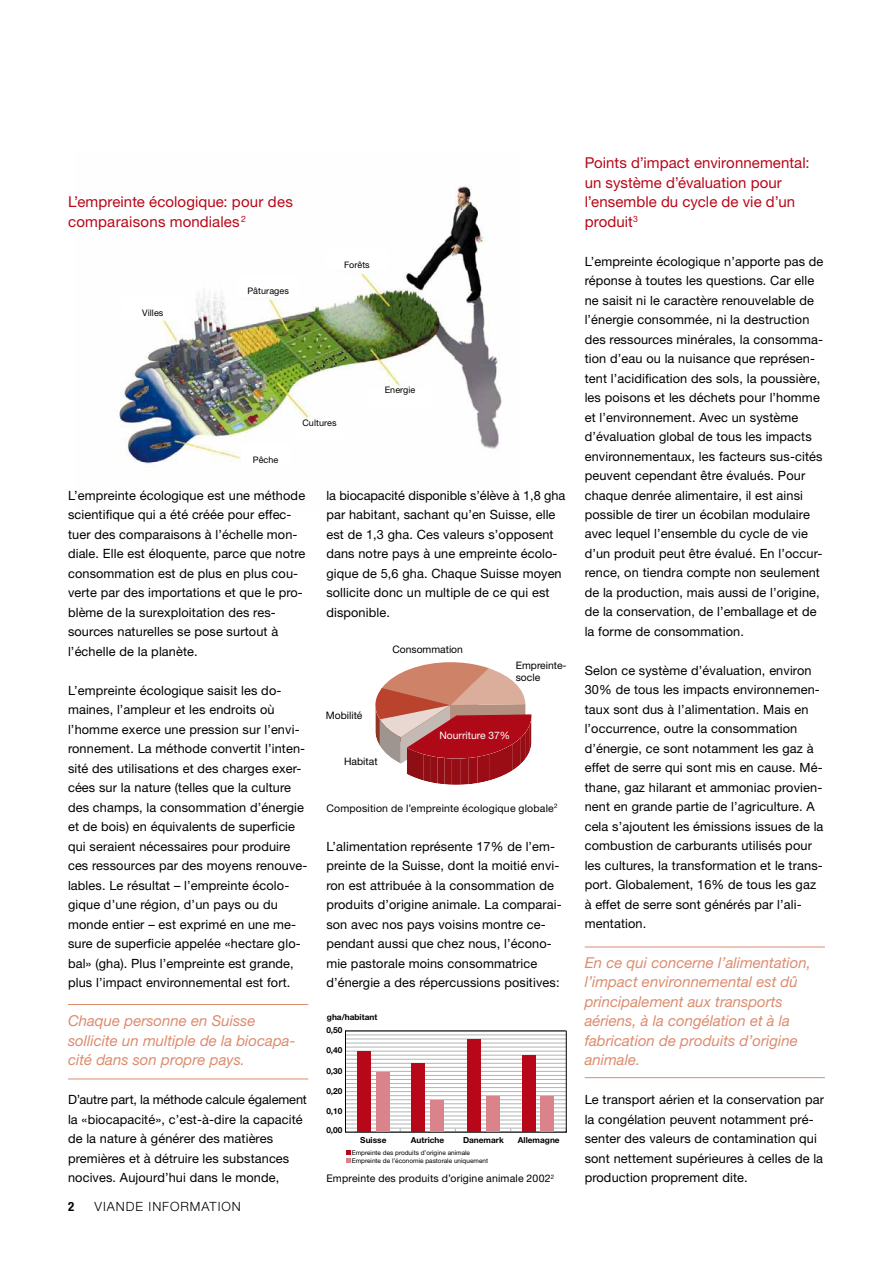
<style>
.page{position:relative;width:893px;height:1263px;background:#fff}
.page>*{position:absolute;margin:0;border:0;box-sizing:border-box;transform-origin:0 0}
.t1{font:italic 15px/19.5px "Helvetica Neue LT Std";color:#dc8c6f}
.t2{font:15px/19.5px "Helvetica Neue LT Std";letter-spacing:.005em;color:#b80718}
.t3{font:12.75px/19.5px "Helvetica Neue LT Std";letter-spacing:.01em;color:#000}
.t4{font:300 12.75px "Helvetica Neue LT Std";letter-spacing:.095em;color:#000}
.t5{font:700 condensed 12.75px "Helvetica Neue LT Std";color:#000}
.t6{font:10.5px "Helvetica Neue LT Std";letter-spacing:.015em;color:#000}
.t7{font:10.35px/12.3px "Helvetica Neue LT Std";color:#000}
.t8{font:10.35px "Helvetica Neue LT Std";color:#fff}
.t9{font:9px "Helvetica Neue LT Std";letter-spacing:.01em;color:#000}
.t10{font:700 8.25px "Helvetica Neue LT Std";color:#000}
.t11{font:6.45px/7.2px "Helvetica Neue";color:#000}
</style>
<div class="page">
<img style="left:119px;top:186px;width:383px;height:282px">
<svg style="left:375px;top:662px;width:157px;height:123px"></svg>
<hr style="left:68px;top:1004px;width:240px;height:1px;background:#dc8c6f">
<hr style="left:585px;top:947px;width:240px;height:1px;background:#dc8c6f">
<hr style="left:585px;top:1077px;width:240px;height:1px;background:#dc8c6f">
<hr style="left:68px;top:1078px;width:240px;height:1px;background:#dc8c6f">
<hr style="left:345px;top:1111px;width:221px;height:1px;background:#b1b3b4">
<hr style="left:345px;top:1091px;width:221px;height:1px;background:#b1b3b4">
<hr style="left:345px;top:1071px;width:221px;height:1px;background:#b1b3b4">
<hr style="left:345px;top:1051px;width:221px;height:1px;background:#b1b3b4">
<hr style="left:345px;top:1030px;width:221px;height:1px;background:#000">
<hr style="left:345px;top:1128px;width:221px;height:1px;background:#b1b3b4">
<hr style="left:345px;top:1124px;width:221px;height:1px;background:#b1b3b4">
<hr style="left:345px;top:1120px;width:221px;height:1px;background:#b1b3b4">
<hr style="left:345px;top:1116px;width:221px;height:1px;background:#b1b3b4">
<hr style="left:345px;top:1107px;width:221px;height:1px;background:#b1b3b4">
<hr style="left:345px;top:1103px;width:221px;height:1px;background:#b1b3b4">
<hr style="left:345px;top:1099px;width:221px;height:1px;background:#b1b3b4">
<hr style="left:345px;top:1095px;width:221px;height:1px;background:#b1b3b4">
<hr style="left:345px;top:1087px;width:221px;height:1px;background:#b1b3b4">
<hr style="left:345px;top:1083px;width:221px;height:1px;background:#b1b3b4">
<hr style="left:345px;top:1079px;width:221px;height:1px;background:#b1b3b4">
<hr style="left:345px;top:1075px;width:221px;height:1px;background:#b1b3b4">
<hr style="left:345px;top:1067px;width:221px;height:1px;background:#b1b3b4">
<hr style="left:345px;top:1063px;width:221px;height:1px;background:#b1b3b4">
<hr style="left:345px;top:1059px;width:221px;height:1px;background:#b1b3b4">
<hr style="left:345px;top:1055px;width:221px;height:1px;background:#b1b3b4">
<hr style="left:345px;top:1047px;width:221px;height:1px;background:#b1b3b4">
<hr style="left:345px;top:1043px;width:221px;height:1px;background:#b1b3b4">
<hr style="left:345px;top:1039px;width:221px;height:1px;background:#b1b3b4">
<hr style="left:345px;top:1035px;width:221px;height:1px;background:#b1b3b4">
<hr style="left:345px;top:1132px;width:221px;height:1px;background:#000">
<hr style="left:345px;top:1031px;width:1px;height:101px;background:#000">
<hr style="left:566px;top:1031px;width:1px;height:101px;background:#000">
<svg style="left:346px;top:1150px;width:5px;height:12px"></svg>
<div style="left:358px;top:1051px;width:13px;height:81px;background:#b80718"></div>
<div style="left:376px;top:1072px;width:13px;height:60px;background:#db838b"></div>
<div style="left:412px;top:1063px;width:13px;height:69px;background:#b80718"></div>
<div style="left:430px;top:1100px;width:13px;height:32px;background:#db838b"></div>
<div style="left:468px;top:1039px;width:13px;height:93px;background:#b80718"></div>
<div style="left:486px;top:1096px;width:13px;height:36px;background:#db838b"></div>
<div style="left:522px;top:1055px;width:13px;height:77px;background:#b80718"></div>
<div style="left:541px;top:1096px;width:13px;height:36px;background:#db838b"></div>
<div style="left:122px;top:298px;width:61px;height:20px;background:#fff"></div>
<div style="left:238px;top:276px;width:61px;height:21px;background:#fff"></div>
<div style="left:326px;top:249px;width:61px;height:21px;background:#fff"></div>
<div style="left:369px;top:387px;width:62px;height:20px;background:#fff"></div>
<div style="left:241px;top:445px;width:49px;height:19px;background:#fff"></div>
<div style="left:295px;top:420px;width:49px;height:19px;background:#fff"></div>
<p class="t2" style="left:68px;top:192px;width:226px">L’empreinte écologique: pour des comparaisons mondiales <sup>2</sup></p>
<p class="t9" style="left:142px;top:307px;width:23px">Villes</p>
<p class="t9" style="left:247px;top:286px;width:43px">Pâturages</p>
<p class="t9" style="left:344px;top:259px;width:27px">Forêts</p>
<p class="t9" style="left:253px;top:454px;width:27px">Pêche</p>
<p class="t9" style="left:302px;top:418px;width:36px">Cultures</p>
<p class="t9" style="left:385px;top:385px;width:32px">Energie</p>
<p class="t3" style="left:68px;top:485px;width:239px">L’empreinte écologique est une méthode scientifique qui a été créée pour effec&shy;tuer des comparaisons à l’échelle mon&shy;diale. Elle est éloquente, parce que notre consommation est de plus en plus cou&shy;verte par des importations et que le pro&shy;blème de la surexploitation des res&shy;sources naturelles se pose surtout à l’échelle de la planète.</p>
<p class="t3" style="left:68px;top:680px;width:241px">L’empreinte écologique saisit les do&shy;maines, l’ampleur et les endroits où l’homme exerce une pression sur l’envi&shy;ronnement. La méthode convertit l’inten&shy;sité des utilisations et des charges exer&shy;cées sur la nature (telles que la culture des champs, la consommation d’énergie et de bois) en équivalents de superficie qui seraient nécessaires pour produire ces ressources par des moyens renouve&shy;lables. Le résultat – l’empreinte écolo&shy;gique d’une région, d’un pays ou du monde entier – est exprimé en une me&shy;sure de superficie appelée «hectare glo&shy;bal» (gha). Plus l’empreinte est grande, plus l’impact environnemental est fort.</p>
<p class="t1" style="left:68px;top:1011px;width:229px">Chaque personne en Suisse sollicite un multiple de la biocapa&shy;cité dans son propre pays.</p>
<p class="t3" style="left:68px;top:1090px;width:240px">D’autre part, la méthode calcule également la «biocapacité», c’est-à-dire la capacité de la nature à générer des matières premières et à détruire les substances nocives. Aujourd’hui dans le monde,</p>
<p class="t5" style="left:68px;top:1198px;width:8px">2</p>
<p class="t4" style="left:95px;top:1198px;width:148px">VIANDE INFORMATION</p>
<p class="t3" style="left:326px;top:485px;width:240px">la biocapacité disponible s’élève à 1,8 gha par habitant, sachant qu’en Suisse, elle est de 1,3 gha. Ces valeurs s’opposent dans notre pays à une empreinte écolo&shy;gique de 5,6 gha. Chaque Suisse moyen sollicite donc un multiple de ce qui est disponible.</p>
<p class="t7" style="left:326px;top:709px;width:38px">Mobilité</p>
<p class="t7" style="left:344px;top:755px;width:35px">Habitat</p>
<p class="t7" style="left:392px;top:643px;width:72px">Consommation</p>
<p class="t7" style="left:516px;top:659px;width:52px">Empreinte&shy;socle</p>
<p class="t8" style="left:440px;top:729px;width:72px">Nourriture 37%</p>
<p class="t6" style="left:326px;top:802px;width:233px">Composition de l’empreinte écologique globale<sup>2</sup></p>
<p class="t3" style="left:326px;top:836px;width:237px">L’alimentation représente 17% de l’em&shy;preinte de la Suisse, dont la moitié envi&shy;ron est attribuée à la consommation de produits d’origine animale. La comparai&shy;son avec nos pays voisins montre ce&shy;pendant aussi que chez nous, l’écono&shy;mie pastorale moins consommatrice d’énergie a des répercussions positives:</p>
<p class="t10" style="left:327px;top:1012px;width:52px">gha/habitant</p>
<p class="t10" style="left:326px;top:1025px;width:18px">0,50</p>
<p class="t10" style="left:326px;top:1045px;width:18px">0,40</p>
<p class="t10" style="left:326px;top:1065px;width:18px">0,30</p>
<p class="t10" style="left:326px;top:1086px;width:18px">0,20</p>
<p class="t10" style="left:326px;top:1106px;width:18px">0,10</p>
<p class="t10" style="left:326px;top:1125px;width:18px">0,00</p>
<p class="t10" style="left:360px;top:1134px;width:28px">Suisse</p>
<p class="t10" style="left:411px;top:1134px;width:35px">Autriche</p>
<p class="t11" style="left:352px;top:1149px;width:138px">Empreinte des produits d’origine animale<br>Empreinte de l’économie pastorale uniquement</p>
<p class="t10" style="left:463px;top:1134px;width:42px">Danemark</p>
<p class="t10" style="left:518px;top:1134px;width:43px">Allemagne</p>
<p class="t6" style="left:326px;top:1172px;width:229px">Empreinte des produits d’origine animale 2002<sup>2</sup></p>
<p class="t2" style="left:585px;top:153px;width:227px">Points d’impact environnemental: un système d’évaluation pour l’ensemble du cycle de vie d’un produit<sup>3</sup></p>
<p class="t3" style="left:585px;top:251px;width:240px">L’empreinte écologique n’apporte pas de réponse à toutes les questions. Car elle ne saisit ni le caractère renouvelable de l’énergie consommée, ni la destruction des ressources minérales, la consomma&shy;tion d’eau ou la nuisance que représen&shy;tent l’acidification des sols, la poussière, les poisons et les déchets pour l’homme et l’environnement. Avec un système d’évaluation global de tous les impacts environnementaux, les facteurs sus-cités peuvent cependant être évalués. Pour chaque denrée alimentaire, il est ainsi possible de tirer un écobilan modulaire avec lequel l’ensemble du cycle de vie d’un produit peut être évalué. En l’occur&shy;rence, on tiendra compte non seulement de la production, mais aussi de l’origine, de la conservation, de l’emballage et de la forme de consommation.</p>
<p class="t3" style="left:585px;top:660px;width:240px">Selon ce système d’évaluation, environ 30% de tous les impacts environnemen&shy;taux sont dus à l’alimentation. Mais en l’occurrence, outre la consommation d’énergie, ce sont notamment les gaz à effet de serre qui sont mis en cause. Mé&shy;thane, gaz hilarant et ammoniac provien&shy;nent en grande partie de l’agriculture. A cela s’ajoutent les émissions issues de la combustion de carburants utilisés pour les cultures, la transformation et le trans&shy;port. Globalement, 16% de tous les gaz à effet de serre sont générés par l’ali&shy;mentation.</p>
<p class="t1" style="left:585px;top:952px;width:228px">En ce qui concerne l’alimentation, l’impact environnemental est dû principalement aux transports aériens, à la congélation et à la fabrication de produits d’origine animale.</p>
<p class="t3" style="left:585px;top:1090px;width:241px">Le transport aérien et la conservation par la congélation peuvent notamment pré&shy;senter des valeurs de contamination qui sont nettement supérieures à celles de la production proprement dite.</p>
</div>
